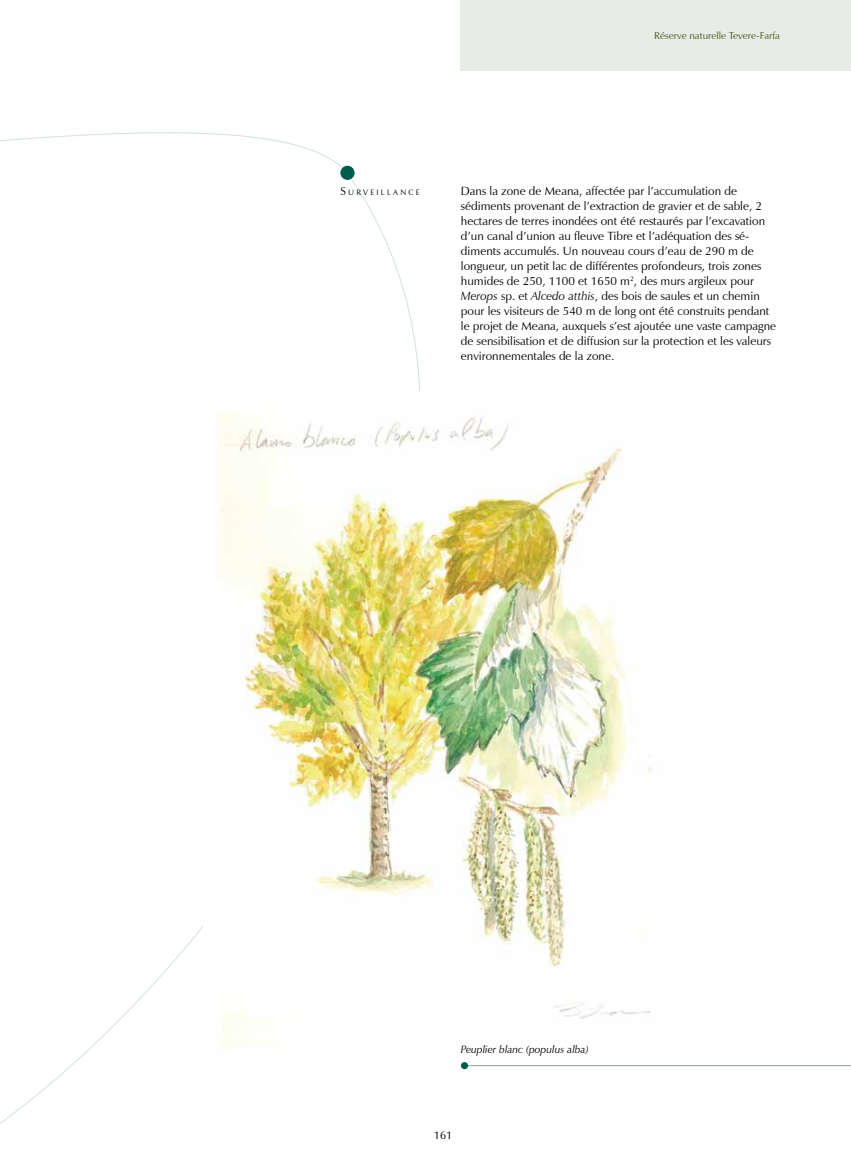
<style>
.page{position:relative;width:851px;height:1170px;background:#fff}
.page>*{position:absolute;margin:0;border:0;box-sizing:border-box;transform-origin:0 0}
.t1{font:11.88px/15px "Zapf Humanist 601 BT";color:#000}
.t2{font:11.25px "Zapf Humanist 601 BT";color:#000}
.t3{font:italic 10.62px "Zapf Humanist 601 BT";color:#000}
.t4{font:10px "Zapf Humanist 601 BT";color:#475217}
.t5{font:7.88px "Zapf Humanist 601 BT";letter-spacing:.285em;color:#000}
.s1{font-size:11.25px}
.s2{font-style:italic}
</style>
<div class="page">
<img style="left:217px;top:412px;width:434px;height:635px">
<div style="left:340px;top:166px;width:14px;height:14px;background:#005c4b;border-radius:50%"></div>
<hr style="left:461px;top:1065px;width:389px;height:1px;background:#82a996">
<svg style="left:461px;top:1061px;width:7px;height:8px"></svg>
<div style="left:461px;top:0;width:389px;height:71px;background:#e7ede6"></div>
<p class="t4" style="left:654px;top:29px;width:127px">Réserve naturelle Tevere-Farfa</p>
<p class="t5" style="left:340px;top:187px;width:81px"><span class="s1">S</span>URVEILLANCE</p>
<p class="t1" style="left:461px;top:183px;width:317px">Dans la zone de Meana, affectée par l’accumulation de sédiments provenant de l’extraction de gravier et de sable, 2 hectares de terres inondées ont été restaurés par l’excavation d’un canal d’union au fleuve Tibre et l’adéquation des sé&shy;diments accumulés. Un nouveau cours d’eau de 290 m de longueur, un petit lac de différentes profondeurs, trois zones humides de 250, 1100 et 1650 m<sup>2</sup>, des murs argileux pour <span class="s2">Merops</span> sp. et <span class="s2">Alcedo atthis</span>, des bois de saules et un chemin pour les visiteurs de 540 m de long ont été construits pendant le projet de Meana, auxquels s’est ajoutée une vaste campagne de sensibilisation et de diffusion sur la protection et les valeurs environnementales de la zone.</p>
<p class="t3" style="left:461px;top:1042px;width:129px">Peuplier blanc (populus alba)</p>
<p class="t2" style="left:434px;top:1127px;width:20px">161</p>
</div>
